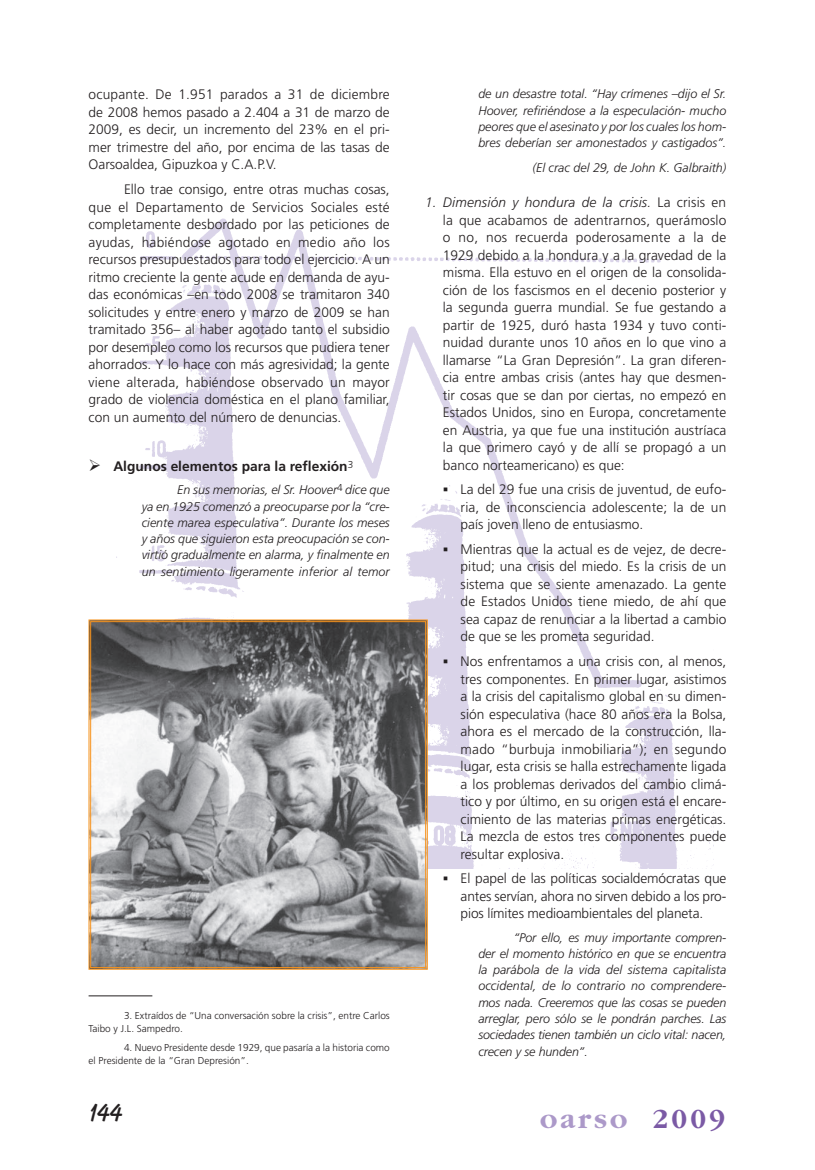
<style>
.page{position:relative;width:815px;height:1170px;background:#fff}
.page>*{position:absolute;margin:0;border:0;box-sizing:border-box;transform-origin:0 0}
.t1{font:700 28.75px "Garamond";letter-spacing:.1em;color:#ac99c9}
.t2{font:700 25px "Balloon BT";color:#231f20}
.t3{font:300 13.75px/17.5px "Frutiger";color:#231f20;text-align:justify}
.t4{font:700 13.75px "Frutiger";color:#231f20}
.t5{font:italic 300 12.5px/16.2px "Frutiger";color:#231f20;text-align:justify}
.t6{font:300 10px/12.5px "Frutiger";color:#231f20}
.s1{font-style:italic}
.s2{color:#7b5aa5}
</style>
<div class="page">
<img style="left:116px;top:218px;width:598px;height:650px">
<hr style="left:89px;top:995px;width:63px;height:1px;background:#231f20">
<svg style="left:88px;top:619px;width:340px;height:351px;background:#939291"></svg>
<svg style="left:444px;top:488px;width:4px;height:3px"></svg>
<svg style="left:444px;top:547px;width:4px;height:4px"></svg>
<svg style="left:444px;top:659px;width:4px;height:4px"></svg>
<p class="t3" style="left:89px;top:87px;width:303px">ocupante. De 1.951 parados a 31 de diciembre de 2008 hemos pasado a 2.404 a 31 de marzo de 2009, es decir, un incremento del 23% en el pri&shy;mer trimestre del año, por encima de las tasas de Oarsoaldea, Gipuzkoa y C.A.P.V.</p>
<p class="t3" style="left:89px;top:181px;width:303px;text-indent:35px">Ello trae consigo, entre otras muchas cosas, que el Departamento de Servicios Sociales esté completamente desbordado por las peticiones de ayudas, habiéndose agotado en medio año los recursos presupuestados para todo el ejercicio. A un ritmo creciente la gente acude en demanda de ayu&shy;das económicas –en todo 2008 se tramitaron 340 solicitudes y entre enero y marzo de 2009 se han tramitado 356– al haber agotado tanto el subsidio por desempleo como los recursos que pudiera tener ahorrados. Y lo hace con más agresividad; la gente viene alterada, habiéndose observado un mayor grado de violencia doméstica en el plano familiar, con un aumento del número de denuncias.</p>
<p class="t4" style="left:113px;top:460px;width:241px">Algunos elementos para la reflexión<sup>3</sup></p>
<p class="t5" style="left:142px;top:482px;width:250px;text-indent:35px">En sus memorias, el Sr. Hoover<sup>4</sup> dice que ya en 1925 comenzó a preocuparse por la “cre&shy;ciente marea especulativa”. Durante los meses y años que siguieron esta preocupación se con&shy;virtió gradualmente en alarma, y finalmente en un sentimiento ligeramente inferior al temor</p>
<p class="t6" style="left:89px;top:1009px;width:303px;text-indent:35px">3. Extraídos de “Una conversación sobre la crisis”, entre Carlos<br>Taibo y J.L. Sampedro.</p>
<p class="t6" style="left:89px;top:1041px;width:303px;text-indent:35px">4. Nuevo Presidente desde 1929, que pasaría a la historia como el Presidente de la “Gran Depresión”.</p>
<p class="t5" style="left:478px;top:87px;width:250px">de un desastre total. “Hay crímenes –dijo el Sr.<br>Hoover, refiriéndose a la especulación- mucho peores que el asesinato y por los cuales los hom&shy;bres deberían ser amonestados y castigados”.</p>
<p class="t5" style="left:533px;top:160px;width:195px">(El crac del 29, de John K. Galbraith)</p>
<p class="t3" style="left:443px;top:194px;width:285px;text-indent:-18px"><span class="s1">1. Dimensión y hondura de la crisis.</span> La crisis en la que acabamos de adentrarnos, querámoslo o no, nos recuerda poderosamente a la de 1929 debido a la hondura y a la gravedad de la misma. Ella estuvo en el origen de la consolida&shy;ción de los fascismos en el decenio posterior y la segunda guerra mundial. Se fue gestando a partir de 1925, duró hasta 1934 y tuvo conti&shy;nuidad durante unos 10 años en lo que vino a llamarse “La Gran Depresión”. La gran diferen&shy;cia entre ambas crisis (antes hay que desmen&shy;tir cosas que se dan por ciertas, no empezó en Estados Unidos, sino en Europa, concretamente en Austria, ya que fue una institución austríaca la que primero cayó y de allí se propagó a un banco norteamericano) es que:</p>
<p class="t3" style="left:461px;top:481px;width:267px">La del 29 fue una crisis de juventud, de eufo&shy;ria, de inconsciencia adolescente; la de un país joven lleno de entusiasmo.</p>
<p class="t3" style="left:461px;top:541px;width:267px">Mientras que la actual es de vejez, de decre&shy;pitud; una crisis del miedo. Es la crisis de un sistema que se siente amenazado. La gente de Estados Unidos tiene miedo, de ahí que sea capaz de renunciar a la libertad a cambio de que se les prometa seguridad.</p>
<p class="t3" style="left:461px;top:653px;width:267px">Nos enfrentamos a una crisis con, al menos, tres componentes. En primer lugar, asistimos a la crisis del capitalismo global en su dimen&shy;sión especulativa (hace 80 años era la Bolsa, ahora es el mercado de la construcción, lla&shy;mado “burbuja inmobiliaria”); en segundo lugar, esta crisis se halla estrechamente ligada a los problemas derivados del cambio climá&shy;tico y por último, en su origen está el encare&shy;cimiento de las materias primas energéticas.<br>La mezcla de estos tres componentes puede resultar explosiva.</p>
<p class="t3" style="left:461px;top:870px;width:267px">El papel de las políticas socialdemócratas que antes servían, ahora no sirven debido a los pro&shy;pios límites medioambientales del planeta.</p>
<p class="t5" style="left:478px;top:929px;width:250px;text-indent:35px">“Por ello, es muy importante compren&shy;der el momento histórico en que se encuentra la parábola de la vida del sistema capitalista occidental, de lo contrario no comprendere&shy;mos nada. Creeremos que las cosas se pueden arreglar, pero sólo se le pondrán parches. Las sociedades tienen también un ciclo vital: nacen, crecen y se hunden”.</p>
<h2 class="t2" style="left:90px;top:1097px;width:34px">144</h2>
<h1 class="t1" style="left:540px;top:1107px;width:187px">oarso <span class="s2">2009</span></h1>
</div>
